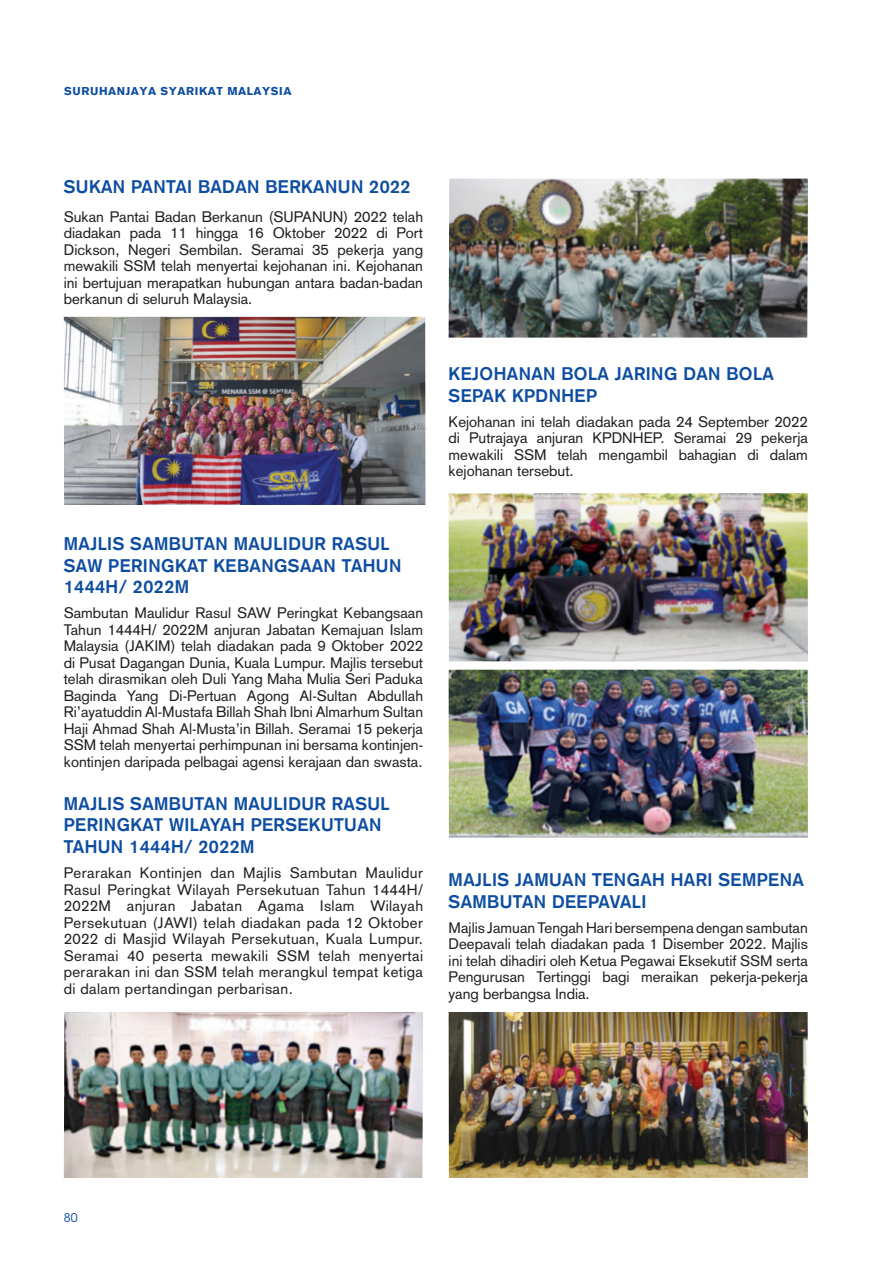
<style>
.page{position:relative;width:893px;height:1263px;background:#fff}
.page>*{position:absolute;margin:0;border:0;box-sizing:border-box;transform-origin:0 0}
.t1{font:700 18px/21.6px "Akzidenz Grotesk";letter-spacing:.025em;color:#0d4da1}
.t2{font:15px/16.5px "Akzidenz Grotesk";color:#231f20;text-align:justify}
.t3{font:12px "ITC Avant Garde Std";color:#0d4da1}
.t4{font:900 11.25px "Akzidenz Grotesk";letter-spacing:.05em;color:#0d4da1}
</style>
<div class="page">
<img style="left:64px;top:317px;width:361px;height:188px">
<img style="left:64px;top:1012px;width:359px;height:166px">
<img style="left:449px;top:179px;width:359px;height:159px">
<img style="left:449px;top:493px;width:359px;height:168px">
<img style="left:449px;top:670px;width:359px;height:168px">
<img style="left:449px;top:1012px;width:359px;height:166px">
<p class="t4" style="left:64px;top:84px;width:229px">SURUHANJAYA SYARIKAT MALAYSIA</p>
<p class="t1" style="left:64px;top:177px;width:348px">SUKAN PANTAI BADAN BERKANUN 2022</p>
<p class="t2" style="left:64px;top:209px;width:361px">Sukan Pantai Badan Berkanun (SUPANUN) 2022 telah diadakan pada 11 hingga 16 Oktober 2022 di Port Dickson, Negeri Sembilan. Seramai 35 pekerja yang mewakili SSM telah menyertai kejohanan ini. Kejohanan ini bertujuan merapatkan hubungan antara badan-badan berkanun di seluruh Malaysia.</p>
<p class="t1" style="left:64px;top:534px;width:339px">MAJLIS SAMBUTAN MAULIDUR RASUL<br>SAW PERINGKAT KEBANGSAAN TAHUN<br>1444H/ 2022M</p>
<p class="t2" style="left:64px;top:605px;width:361px">Sambutan Maulidur Rasul SAW Peringkat Kebangsaan Tahun 1444H/ 2022M anjuran Jabatan Kemajuan Islam Malaysia (JAKIM) telah diadakan pada 9 Oktober 2022 di Pusat Dagangan Dunia, Kuala Lumpur. Majlis tersebut telah dirasmikan oleh Duli Yang Maha Mulia Seri Paduka Baginda Yang Di-Pertuan Agong Al-Sultan Abdullah Ri’ayatuddin Al-Mustafa Billah Shah Ibni Almarhum Sultan Haji Ahmad Shah Al-Musta’in Billah. Seramai 15 pekerja SSM telah menyertai perhimpunan ini bersama kontinjen&shy;kontinjen daripada pelbagai agensi kerajaan dan swasta.</p>
<p class="t1" style="left:64px;top:794px;width:327px">MAJLIS SAMBUTAN MAULIDUR RASUL<br>PERINGKAT WILAYAH PERSEKUTUAN<br>TAHUN 1444H/ 2022M</p>
<p class="t2" style="left:64px;top:865px;width:361px">Perarakan Kontinjen dan Majlis Sambutan Maulidur Rasul Peringkat Wilayah Persekutuan Tahun 1444H/ 2022M anjuran Jabatan Agama Islam Wilayah Persekutuan (JAWI) telah diadakan pada 12 Oktober 2022 di Masjid Wilayah Persekutuan, Kuala Lumpur.<br>Seramai 40 peserta mewakili SSM telah menyertai perarakan ini dan SSM telah merangkul tempat ketiga di dalam pertandingan perbarisan.</p>
<p class="t1" style="left:449px;top:364px;width:327px">KEJOHANAN BOLA JARING DAN BOLA<br>SEPAK KPDNHEP</p>
<p class="t2" style="left:449px;top:414px;width:361px">Kejohanan ini telah diadakan pada 24 September 2022 di Putrajaya anjuran KPDNHEP. Seramai 29 pekerja mewakili SSM telah mengambil bahagian di dalam kejohanan tersebut.</p>
<p class="t1" style="left:449px;top:870px;width:357px">MAJLIS JAMUAN TENGAH HARI SEMPENA<br>SAMBUTAN DEEPAVALI</p>
<p class="t2" style="left:449px;top:919px;width:361px">Majlis Jamuan Tengah Hari bersempena dengan sambutan Deepavali telah diadakan pada 1 Disember 2022. Majlis ini telah dihadiri oleh Ketua Pegawai Eksekutif SSM serta Pengurusan Tertinggi bagi meraikan pekerja-pekerja yang berbangsa India.</p>
<p class="t3" style="left:64px;top:1211px;width:15px">80</p>
</div>
